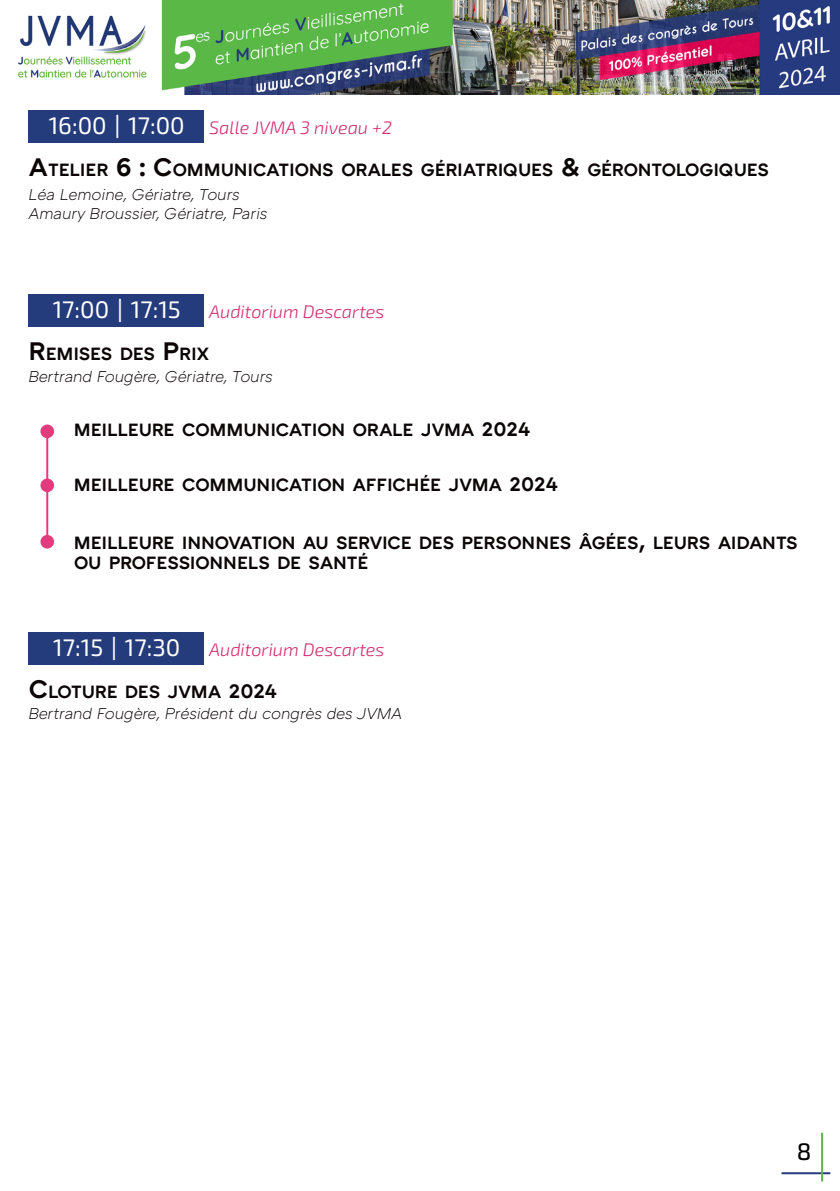
<style>
.page{position:relative;width:840px;height:1191px;background:#fff}
.page>*{position:absolute;margin:0;border:0;box-sizing:border-box;transform-origin:0 0}
.t1{font:24px "Exo 2";color:#000}
.t2{font:600 18.2px/20px "ATC Arquette";letter-spacing:-.02em;color:#0b0506}
.t3{font:italic 18px "Exo 2";color:#d22e71}
.t4{font:italic 300 16px/19.2px "ATC Arquette";letter-spacing:-.01em;color:#0b0506}
.s1{font-style:normal;font-size:24px;color:#fff}
.s2{font-family:"ATC Overlook";font-style:normal;font-size:24px;color:#fff}
.s3{font-size:26px}
.s4{font-size:20px}
</style>
<div class="page">
<hr style="left:781px;top:1172px;width:48px;height:2px;background:#243b7c">
<hr style="left:820px;top:1132px;width:2px;height:49px;background:#60b34a">
<img style="left:18px;top:0;width:821px;height:94px">
<div style="left:28px;top:294px;width:176px;height:33px;background:#243b7c"></div>
<div style="left:40px;top:424px;width:14px;height:14px;background:#e23c7f;border-radius:50%"></div>
<hr style="left:46px;top:427px;width:2px;height:115px;background:#e23c7f">
<div style="left:40px;top:478px;width:14px;height:14px;background:#e23c7f;border-radius:50%"></div>
<div style="left:40px;top:535px;width:14px;height:13px;background:#e23c7f;border-radius:50%"></div>
<div style="left:28px;top:632px;width:176px;height:32px;background:#243b7c"></div>
<div style="left:28px;top:110px;width:176px;height:32px;background:#243b7c"></div>
<p class="t3" style="left:49px;top:115px;width:344px"><span class="s1">16:00</span> <span class="s2">|</span> <span class="s1">17:00</span> Salle JVMA 3 niveau +2</p>
<p class="t2" style="left:28px;top:160px;width:741px"><span class="s3">A</span>TELIER <span class="s3">6 : C</span>OMMUNICATIONS ORALES GÉRIATRIQUES <span class="s3">&amp;</span> GÉRONTOLOGIQUES</p>
<p class="t4" style="left:28px;top:186px;width:240px">Léa Lemoine, Gériatre, Tours<br>Amaury Broussier, Gériatre, Paris</p>
<p class="t3" style="left:53px;top:299px;width:333px"><span class="s1">17:00</span> <span class="s2">|</span> <span class="s1">17:15</span> Auditorium Descartes</p>
<p class="t2" style="left:28px;top:344px;width:182px"><span class="s3">R</span>EMISES DES <span class="s3">P</span>RIX</p>
<p class="t4" style="left:28px;top:367px;width:246px">Bertrand Fougère, Gériatre, Tours</p>
<p class="t2" style="left:74px;top:420px;width:458px">MEILLEURE COMMUNICATION ORALE JVMA <span class="s4">2024</span></p>
<p class="t2" style="left:74px;top:475px;width:485px">MEILLEURE COMMUNICATION AFFICHÉE JVMA <span class="s4">2024</span></p>
<p class="t2" style="left:74px;top:533px;width:725px">MEILLEURE INNOVATION AU SERVICE DES PERSONNES ÂGÉES<span class="s3">,</span> LEURS AIDANTS<br>OU PROFESSIONNELS DE SANTÉ</p>
<p class="t3" style="left:53px;top:636px;width:332px"><span class="s1">17:15</span> <span class="s2">|</span> <span class="s1">17:30</span> Auditorium Descartes</p>
<p class="t2" style="left:28px;top:682px;width:250px"><span class="s3">C</span>LOTURE DES JVMA <span class="s4">2024</span></p>
<p class="t4" style="left:28px;top:704px;width:375px">Bertrand Fougère, Président du congrès des JVMA</p>
<h1 class="t1" style="left:796px;top:1134px;width:16px">8</h1>
</div>
